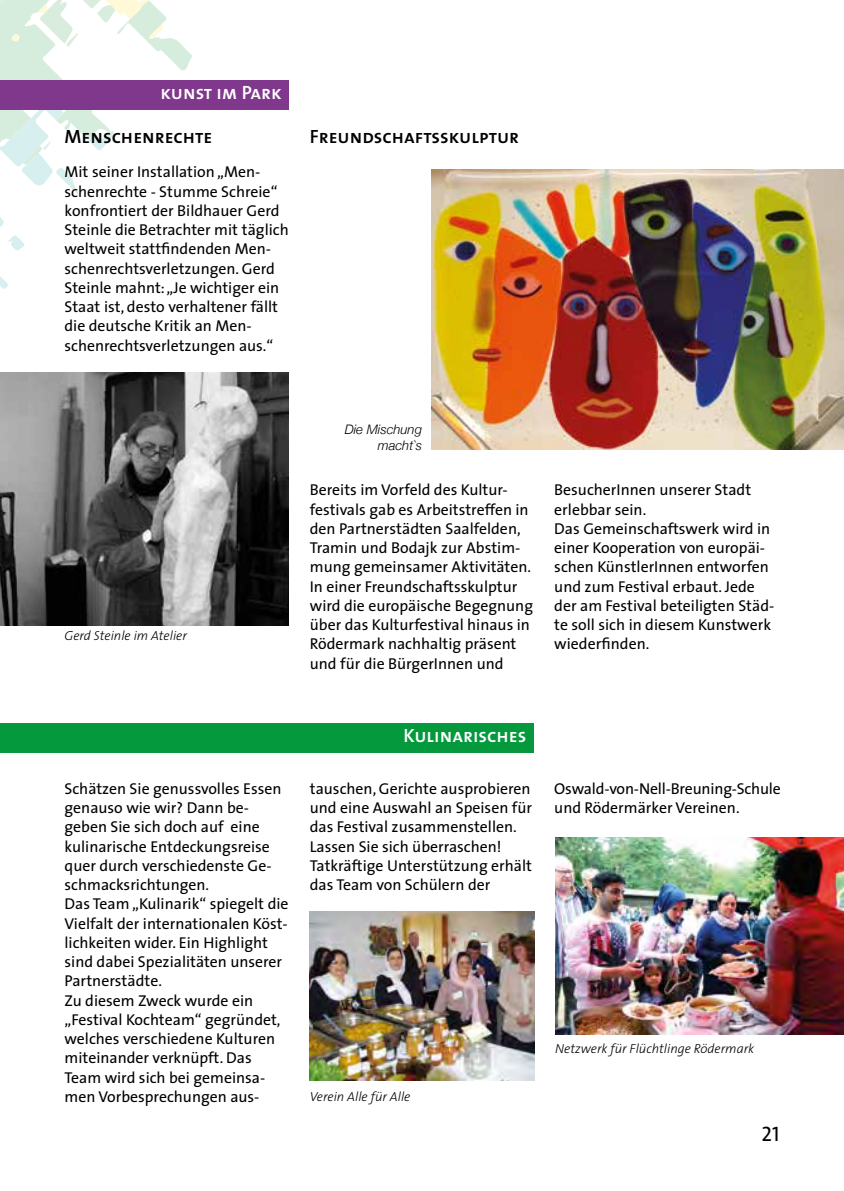
<style>
.page{position:relative;width:844px;height:1191px;background:#fff}
.page>*{position:absolute;margin:0;border:0;box-sizing:border-box;transform-origin:0 0}
.t1{font:21px "The Sans Caps";color:#000}
.t2{font:19.25px "The Sans Semi Bold Caps";color:#000}
.t3{font:19.25px "The Sans Semi Bold Caps";color:#fff}
.t4{font:15.75px/19.2px "The Sans";color:#000}
.t5{font:italic 300 13.12px "The Sans";color:#000}
.t6{font:italic 300 13.12px/15.8px "Helvetica Neue";color:#000;text-align:right}
</style>
<div class="page">
<svg style="left:0;top:0;width:192px;height:289px"></svg>
<img style="left:310px;top:911px;width:224px;height:169px">
<img style="left:555px;top:837px;width:288px;height:197px">
<img style="left:0;top:372px;width:289px;height:253px">
<img style="left:432px;top:170px;width:411px;height:279px">
<div style="left:0;top:723px;width:533px;height:30px;background:#04993d"></div>
<div style="left:0;top:80px;width:289px;height:30px;background:#80388d"></div>
<p class="t3" style="left:160px;top:77px;width:123px">kunst im Park</p>
<p class="t2" style="left:64px;top:120px;width:149px">Menschenrechte</p>
<p class="t2" style="left:310px;top:120px;width:211px">Freundschaftsskulptur</p>
<p class="t4" style="left:64px;top:162px;width:226px">Mit seiner Installation „Men&shy;schenrechte - Stumme Schreie“ konfrontiert der Bildhauer Gerd<br>Steinle die Betrachter mit täglich weltweit stattfindenden Men&shy;schenrechtsverletzungen. Gerd<br>Steinle mahnt: „Je wichtiger ein<br>Staat ist, desto verhaltener fällt die deutsche Kritik an Men&shy;schenrechtsverletzungen aus.“</p>
<p class="t5" style="left:64px;top:625px;width:124px">Gerd Steinle im Atelier</p>
<p class="t6" style="left:345px;top:420px;width:79px">Die Mischung macht`s</p>
<p class="t4" style="left:310px;top:480px;width:225px">Bereits im Vorfeld des Kultur&shy;festivals gab es Arbeitstreffen in den Partnerstädten Saalfelden,<br>Tramin und Bodajk zur Abstim&shy;mung gemeinsamer Aktivitäten.<br>In einer Freundschaftsskulptur wird die europäische Begegnung über das Kulturfestival hinaus in<br>Rödermark nachhaltig präsent und für die BürgerInnen und</p>
<p class="t4" style="left:554px;top:480px;width:221px">BesucherInnen unserer Stadt erlebbar sein.<br>Das Gemeinschaftswerk wird in einer Kooperation von europäi&shy;schen KünstlerInnen entworfen und zum Festival erbaut. Jede der am Festival beteiligten Städ&shy;te soll sich in diesem Kunstwerk wiederfinden.</p>
<p class="t4" style="left:64px;top:778px;width:225px">Schätzen Sie genussvolles Essen genauso wie wir? Dann be&shy;geben Sie sich doch auf eine kulinarische Entdeckungsreise quer durch verschiedenste Ge&shy;schmacksrichtungen.<br>Das Team „Kulinarik“ spiegelt die<br>Vielfalt der internationalen Köst&shy;lichkeiten wider. Ein Highlight sind dabei Spezialitäten unserer<br>Partnerstädte.<br>Zu diesem Zweck wurde ein „Festival Kochteam“ gegründet, welches verschiedene Kulturen miteinander verknüpft. Das<br>Team wird sich bei gemeinsa&shy;men Vorbesprechungen aus-</p>
<p class="t3" style="left:403px;top:720px;width:124px">Kulinarisches</p>
<p class="t4" style="left:310px;top:778px;width:224px">tauschen, Gerichte ausprobieren und eine Auswahl an Speisen für das Festival zusammenstellen.<br>Lassen Sie sich überraschen!<br>Tatkräftige Unterstützung erhält das Team von Schülern der</p>
<p class="t4" style="left:554px;top:778px;width:228px">Oswald-von-Nell-Breuning-Schule und Rödermärker Vereinen.</p>
<p class="t5" style="left:310px;top:1086px;width:102px">Verein Alle für Alle</p>
<p class="t5" style="left:555px;top:1037px;width:200px">Netzwerk für Flüchtlinge Rödermark</p>
<h1 class="t1" style="left:761px;top:1116px;width:19px">21</h1>
</div>
